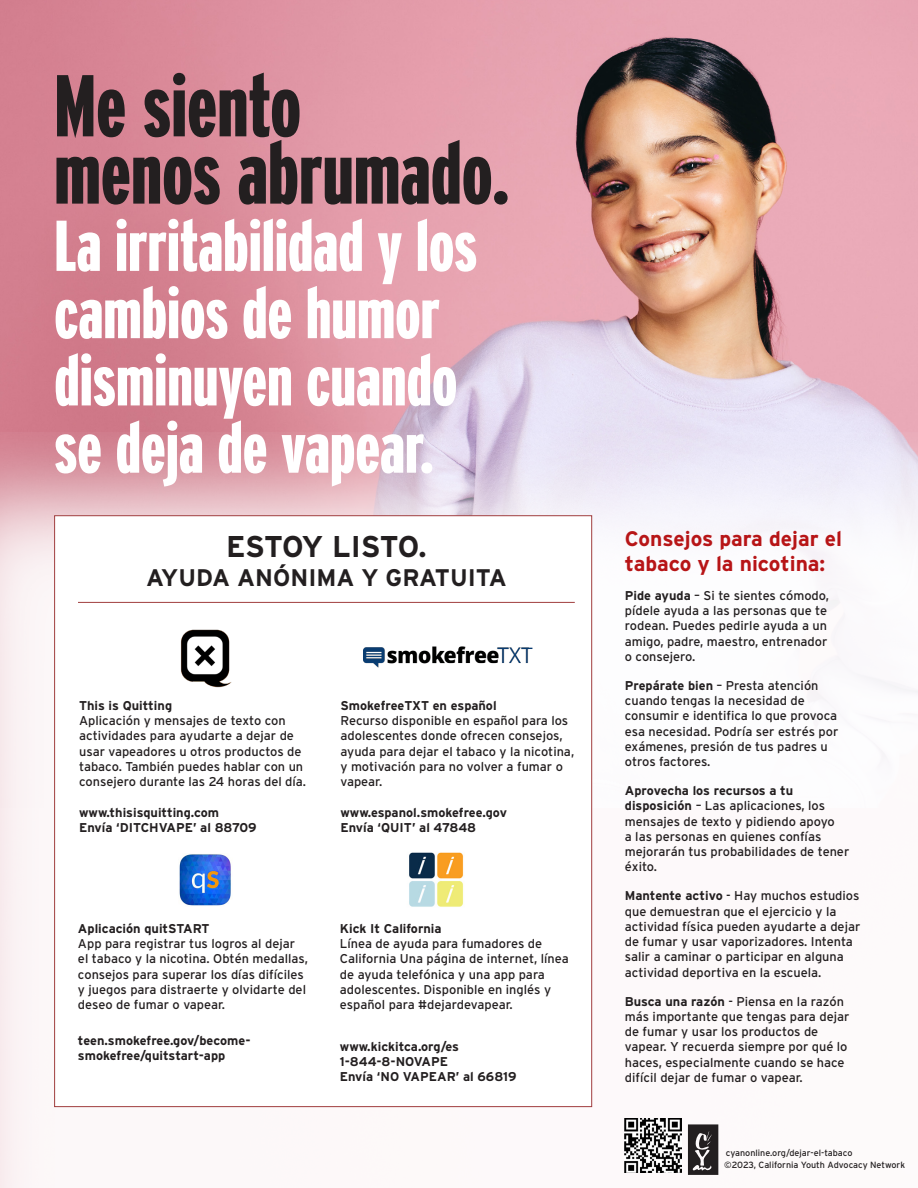
<style>
.page{position:relative;width:918px;height:1188px;background:#fff}
.page>*{position:absolute;margin:0;border:0;box-sizing:border-box;transform-origin:0 0}
.t1{font:900 87.45px "Interstate Compressed";color:#231f20}
.t2{font:900 71.7px "Interstate Compressed";color:#fff}
.t3{font:700 30px "Interstate";letter-spacing:-.025em;color:#231f20}
.t4{font:700 24px "Interstate";color:#231f20}
.t5{font:700 21px/25.2px "Interstate";color:#b71517}
.t6{font:12.75px/15.3px "Interstate";color:#231f20}
.t7{font:700 12.75px/15.3px "Interstate";color:#231f20}
.t8{font:9px "Interstate";color:#231f20}
.s1{font-weight:700}
</style>
<div class="page">
<img style="left:0;top:0;width:918px;height:432px">
<img style="left:0;top:432px;width:918px;height:756px">
<svg style="left:688px;top:1124px;width:30px;height:51px"></svg>
<img style="left:625px;top:1119px;width:56px;height:54px">
<div style="left:54px;top:515px;width:538px;height:592px;background:#fff;border:1px solid #a03d3e"></div>
<img style="left:179px;top:854px;width:52px;height:52px">
<img style="left:363px;top:646px;width:170px;height:21px">
<img style="left:409px;top:852px;width:55px;height:55px">
<hr style="left:78px;top:602px;width:497px;height:1px;background:#a03d3e">
<img style="left:180px;top:629px;width:52px;height:58px">
<p class="t1" style="left:54px;top:57px;width:248px">Me siento</p>
<p class="t1" style="left:54px;top:125px;width:457px">menos abrumado.</p>
<p class="t2" style="left:54px;top:206px;width:425px">La irritabilidad y los</p>
<p class="t2" style="left:54px;top:273px;width:387px">cambios de humor</p>
<p class="t2" style="left:54px;top:341px;width:405px">disminuyen cuando</p>
<p class="t2" style="left:54px;top:408px;width:382px">se deja de vapear.</p>
<p class="t3" style="left:226px;top:530px;width:202px">ESTOY LISTO.</p>
<p class="t4" style="left:146px;top:564px;width:362px">AYUDA ANÓNIMA Y GRATUITA</p>
<p class="t7" style="left:79px;top:698px;width:95px">This is Quitting</p>
<p class="t6" style="left:79px;top:713px;width:229px">Aplicación y mensajes de texto con actividades para ayudarte a dejar de usar vapeadores u otros productos de tabaco. También puedes hablar con un consejero durante las 24 horas del día.</p>
<p class="t7" style="left:79px;top:805px;width:141px">www.thisisquitting.com</p>
<p class="t7" style="left:79px;top:820px;width:179px">Envía ‘DITCHVAPE’ al 88709</p>
<p class="t6" style="left:340px;top:698px;width:235px"><span class="s1">SmokefreeTXT en español<br></span>Recurso disponible en español para los adolescentes donde ofrecen consejos, ayuda para dejar el tabaco y la nicotina, y motivación para no volver a fumar o vapear.</p>
<p class="t7" style="left:340px;top:805px;width:168px">www.espanol.smokefree.gov<br>Envía ‘QUIT’ al 47848</p>
<p class="t6" style="left:78px;top:920px;width:232px"><span class="s1">Aplicación quitSTART<br></span>App para registrar tus logros al dejar el tabaco y la nicotina. Obtén medallas, consejos para superar los días difíciles y juegos para distraerte y olvidarte del deseo de fumar o vapear.</p>
<p class="t7" style="left:78px;top:1033px;width:174px">teen.smokefree.gov/become&shy;smokefree/quitstart-app</p>
<p class="t7" style="left:340px;top:920px;width:103px">Kick It California</p>
<p class="t6" style="left:340px;top:936px;width:230px">Línea de ayuda para fumadores de California Una página de internet, línea de ayuda telefónica y una app para adolescentes. Disponible en inglés y español para #dejardevapear.</p>
<p class="t7" style="left:340px;top:1039px;width:178px">www.kickitca.org/es<br>1-844-8-NOVAPE<br>Envía ‘NO VAPEAR’ al 66819</p>
<p class="t5" style="left:625px;top:526px;width:219px">Consejos para dejar el tabaco y la nicotina:</p>
<p class="t6" style="left:625px;top:587px;width:206px"><span class="s1">Pide ayuda</span> – Si te sientes cómodo, pídele ayuda a las personas que te rodean. Puedes pedirle ayuda a un amigo, padre, maestro, entrenador o consejero.</p>
<p class="t6" style="left:625px;top:677px;width:215px"><span class="s1">Prepárate bien</span> – Presta atención cuando tengas la necesidad de consumir e identifica lo que provoca esa necesidad. Podría ser estrés por exámenes, presión de tus padres u otros factores.</p>
<p class="t6" style="left:625px;top:783px;width:226px"><span class="s1">Aprovecha los recursos a tu disposición</span> – Las aplicaciones, los mensajes de texto y pidiendo apoyo<br>a las personas en quienes confías mejorarán tus probabilidades de tener éxito.</p>
<p class="t6" style="left:625px;top:888px;width:237px"><span class="s1">Mantente activo</span> - Hay muchos estudios que demuestran que el ejercicio y la actividad física pueden ayudarte a dejar de fumar y usar vaporizadores. Intenta salir a caminar o participar en alguna actividad deportiva en la escuela.</p>
<p class="t6" style="left:625px;top:993px;width:226px"><span class="s1">Busca una razón</span> - Piensa en la razón más importante que tengas para dejar de fumar y usar los productos de vapear. Y recuerda siempre por qué lo haces, especialmente cuando se hace difícil dejar de fumar o vapear.</p>
<p class="t8" style="left:726px;top:1148px;width:128px">cyanonline.org/dejar-el-tabaco</p>
<p class="t8" style="left:724px;top:1160px;width:182px">©2023, California Youth Advocacy Network</p>
</div>
